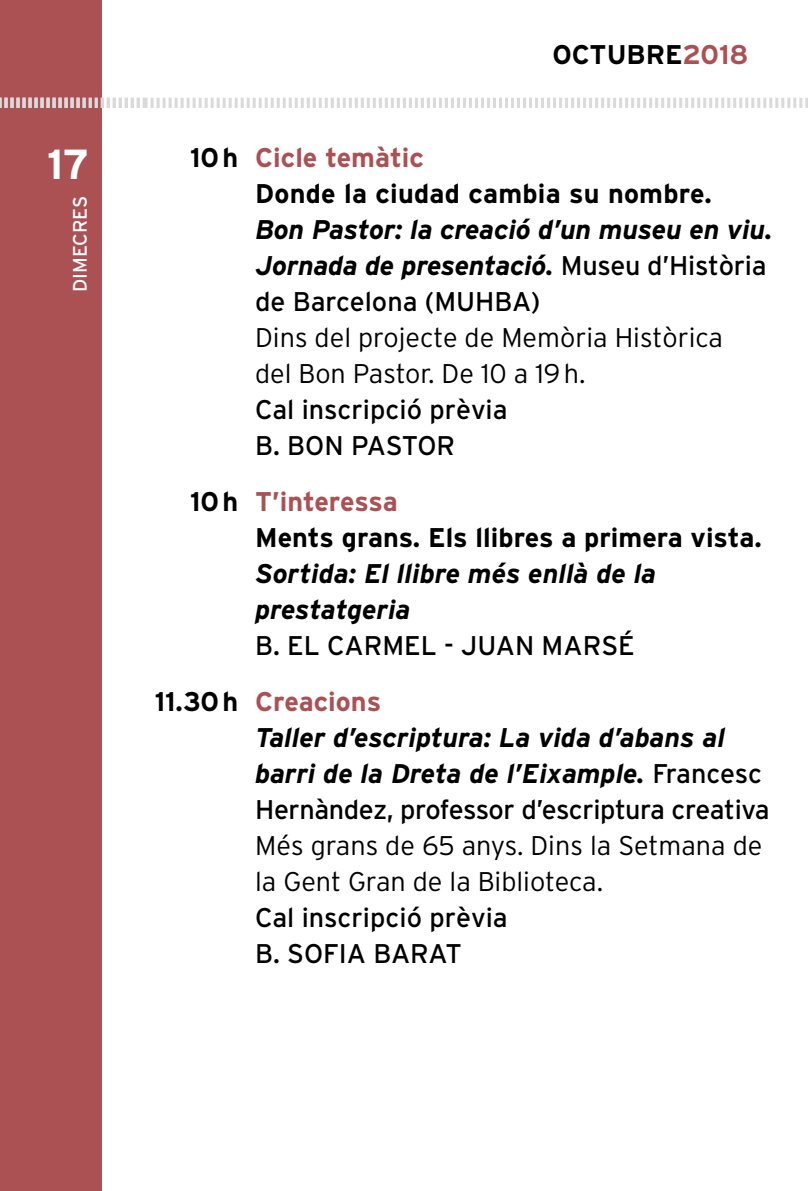
<style>
.page{position:relative;width:808px;height:1191px;background:#fff}
.page>*{position:absolute;margin:0;border:0;box-sizing:border-box;transform-origin:0 0}
.t1{font:700 42px "Interstate";color:#fff}
.t2{font:italic 700 27px/36px "Interstate";letter-spacing:-.005em;color:#000}
.t3{font:300 27px/36px "Interstate";color:#000}
.t4{font:700 27px/36px "Interstate";color:#000}
.t5{font:27px/36px "Interstate";color:#000}
.t6{font:19.5px "Interstate";color:#fff}
.s1{color:#ab5153}
.s2{font-weight:400;font-style:normal}
.s3{font-style:normal}
.s4{font-style:normal;color:#ab5153}
</style>
<div class="page">
<div style="left:0;top:0;width:102px;height:1191px;background:#ab5153"></div>
<svg style="left:0;top:98px;width:808px;height:10px"></svg>
<h1 class="t1" style="left:47px;top:141px;width:43px">17</h1>
<p class="t6" style="left:69px;top:292px;width:95px;rotate:-90deg">Dimecres</p>
<p class="t4" style="left:552px;top:37px;width:197px">OCTUBRE<span class="s1">2018</span></p>
<p class="t4" style="left:255px;top:139px;width:458px;text-indent:-65px">10h <span class="s1">Cicle temàtic<br></span>Donde la ciudad cambia su nombre.</p>
<p class="t2" style="left:255px;top:211px;width:519px">Bon Pastor: la creació d’un museu en viu.<br>Jornada de presentació. <span class="s2">Museu d’Història de Barcelona (MU HBA)</span></p>
<p class="t3" style="left:255px;top:319px;width:469px">Dins del projecte de Memòria Històrica del Bon Pastor. De 10 a 19h.</p>
<p class="t5" style="left:255px;top:391px;width:254px">Cal inscripció prèvia<br>B. Bon Past</p>
<p class="t5" style="left:417px;top:427px;width:32px">or</p>
<p class="t4" style="left:255px;top:483px;width:508px;text-indent:-65px">10h <span class="s1">T’interessa<br></span>Ments grans. Els llibres a primera vista.</p>
<p class="t2" style="left:255px;top:555px;width:402px">Sortida: El llibre més enllà de la prestatgeria</p>
<p class="t5" style="left:255px;top:627px;width:109px">B. El Carmel</p>
<p class="t5" style="left:444px;top:627px;width:138px">- Juan Mars</p>
<p class="t5" style="left:618px;top:627px;width:18px">é</p>
<p class="t2" style="left:255px;top:683px;width:516px;text-indent:-100px"><span class="s3">11.30h</span> <span class="s4">Creacions<br></span>Taller d’escriptura: La vida d’abans al barri de la Dreta de l’Eixample. <span class="s2">Francesc Hernàndez, professor d’escriptura creativa</span></p>
<p class="t3" style="left:255px;top:827px;width:509px">Més grans de 65 anys. Dins la Setmana de la Gent Gran de la Biblioteca.</p>
<p class="t5" style="left:255px;top:899px;width:254px">Cal inscripció prèvia<br>B. Sofia</p>
<p class="t5" style="left:373px;top:935px;width:36px">Barat</p>
</div>
